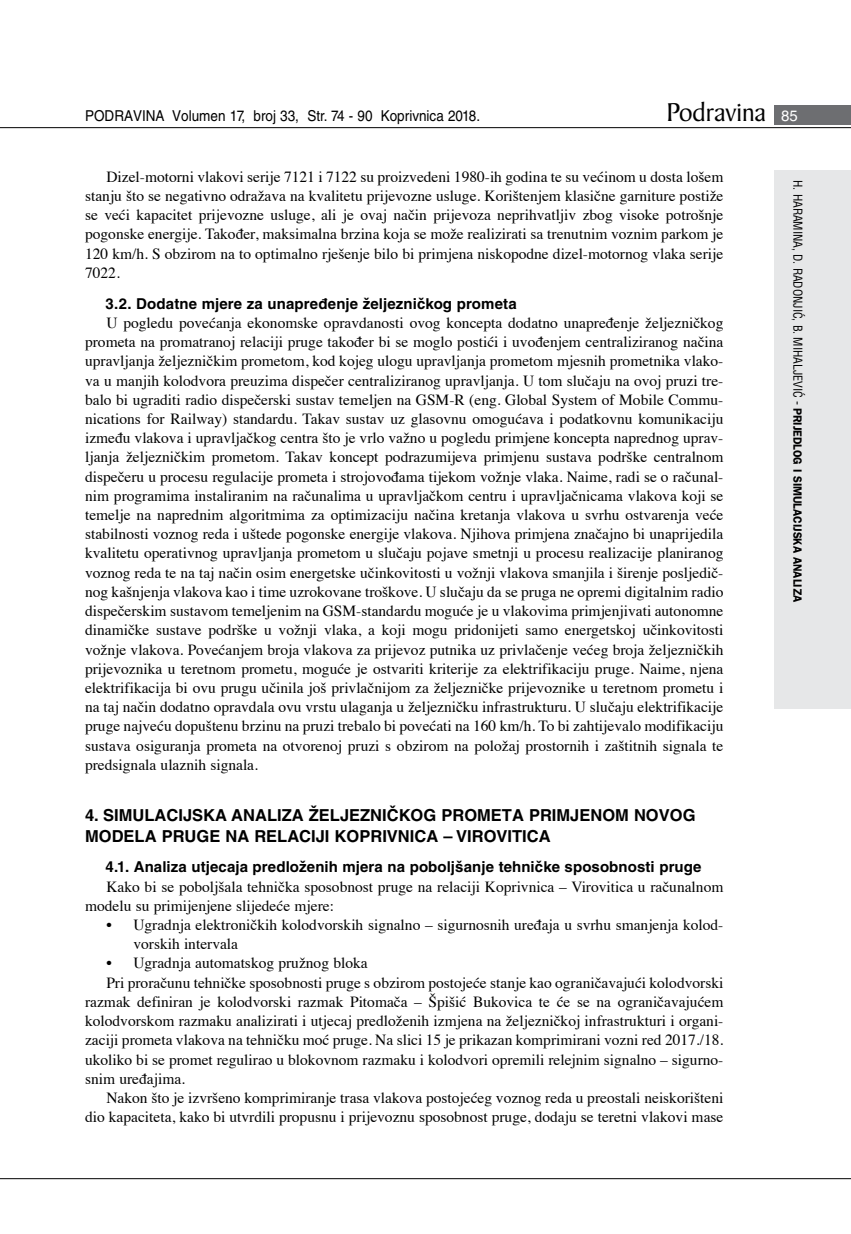
<style>
.page{position:relative;width:851px;height:1234px;background:#fff}
.page>*{position:absolute;margin:0;border:0;box-sizing:border-box;transform-origin:0 0}
.t1{font:27.6px "Baker Signet BT";color:#000}
.t2{font:700 16.5px/21px "Helvetica LT Skin 29";color:#000}
.t3{font:15.45px/19.2px "Times";color:#000;text-align:justify}
.t4{font:700 15px "Helvetica LT Skin 29";letter-spacing:.005em;color:#000}
.t5{font:15px "Helvetica LT Skin 29";color:#000;scale:.9 1}
.t6{font:condensed 12px "Helvetica LT Skin 29";letter-spacing:-.005em;color:#000}
.s1{font-family:"Helvetica LT Skin 29";font-size:15px;color:#fff}
.s2{font-family:"ITC Franklin Gothic Skin 29";font-weight:600;font-stretch:normal}
</style>
<div class="page">
<div style="left:774px;top:170px;width:76px;height:538px;background:#e6e7e8"></div>
<div style="left:774px;top:105px;width:76px;height:19px;background:#6d6e71"></div>
<hr style="left:0;top:127px;width:850px;height:1px;background:#000">
<hr style="left:0;top:1177px;width:850px;height:1px;background:#000">
<p class="t5" style="left:85px;top:107px;width:440px">PODRAVINA Volumen 17, broj 33, Str. 74 - 90 Koprivnica 2018.</p>
<h1 class="t1" style="left:666px;top:95px;width:133px">Podravina <span class="s1">85</span></h1>
<p class="t3" style="left:85px;top:166px;width:639px;text-indent:21px">Dizel-motorni vlakovi serije 7121 i 7122 su proizvedeni 1980-ih godina te su većinom u dosta lošem stanju što se negativno odražava na kvalitetu prijevozne usluge. Korištenjem klasične garniture postiže se veći kapacitet prijevozne usluge, ali je ovaj način prijevoza neprihvatljiv zbog visoke potrošnje pogonske energije. Također, maksimalna brzina koja se može realizirati sa trenutnim voznim parkom je 120 km/h. S obzirom na to optimalno rješenje bilo bi primjena niskopodne dizel-motornog vlaka serije 7022.</p>
<p class="t4" style="left:105px;top:294px;width:412px">3.2. Dodatne mjere za unapređenje željezničkog prometa</p>
<p class="t3" style="left:85px;top:312px;width:639px;text-indent:21px">U pogledu povećanja ekonomske opravdanosti ovog koncepta dodatno unapređenje željezničkog prometa na promatranoj relaciji pruge također bi se moglo postići i uvođenjem centraliziranog načina upravljanja željezničkim prometom, kod kojeg ulogu upravljanja prometom mjesnih prometnika vlako&shy;va u manjih kolodvora preuzima dispečer centraliziranog upravljanja. U tom slučaju na ovoj pruzi tre&shy;balo bi ugraditi radio dispečerski sustav temeljen na GSM-R (eng. Global System of Mobile Commu&shy;nications for Railway) standardu. Takav sustav uz glasovnu omogućava i podatkovnu komunikaciju između vlakova i upravljačkog centra što je vrlo važno u pogledu primjene koncepta naprednog uprav&shy;ljanja željezničkim prometom. Takav koncept podrazumijeva primjenu sustava podrške centralnom dispečeru u procesu regulacije prometa i strojovođama tijekom vožnje vlaka. Naime, radi se o računal&shy;nim programima instaliranim na računalima u upravljačkom centru i upravljačnicama vlakova koji se temelje na naprednim algoritmima za optimizaciju načina kretanja vlakova u svrhu ostvarenja veće stabilnosti voznog reda i uštede pogonske energije vlakova. Njihova primjena značajno bi unaprijedila kvalitetu operativnog upravljanja prometom u slučaju pojave smetnji u procesu realizacije planiranog voznog reda te na taj način osim energetske učinkovitosti u vožnji vlakova smanjila i širenje posljedič&shy;nog kašnjenja vlakova kao i time uzrokovane troškove. U slučaju da se pruga ne opremi digitalnim radio dispečerskim sustavom temeljenim na GSM-standardu moguće je u vlakovima primjenjivati autonomne dinamičke sustave podrške u vožnji vlaka, a koji mogu pridonijeti samo energetskoj učinkovitosti vožnje vlakova. Povećanjem broja vlakova za prijevoz putnika uz privlačenje većeg broja željezničkih prijevoznika u teretnom prometu, moguće je ostvariti kriterije za elektrifikaciju pruge. Naime, njena elektrifikacija bi ovu prugu učinila još privlačnijom za željezničke prijevoznike u teretnom prometu i na taj način dodatno opravdala ovu vrstu ulaganja u željezničku infrastrukturu. U slučaju elektrifikacije pruge najveću dopuštenu brzinu na pruzi trebalo bi povećati na 160 km/h. To bi zahtijevalo modifikaciju sustava osiguranja prometa na otvorenoj pruzi s obzirom na položaj prostornih i zaštitnih signala te predsignala ulaznih signala.</p>
<p class="t2" style="left:85px;top:803px;width:612px">4. SIMULACIJSKA ANALIZA ŽELJEZNIČKOG PROMETA PRIMJENOM NOVOG<br>MODELA PRUGE NA RELACIJI KOPRIVNICA – VIROVITICA</p>
<p class="t4" style="left:105px;top:857px;width:597px">4.1. Analiza utjecaja predloženih mjera na poboljšanje tehničke sposobnosti pruge</p>
<p class="t3" style="left:85px;top:875px;width:639px;text-indent:21px">Kako bi se poboljšala tehnička sposobnost pruge na relaciji Koprivnica – Virovitica u računalnom modelu su primijenjene slijedeće mjere:</p>
<p class="t3" style="left:133px;top:913px;width:591px;text-indent:-27px">• Ugradnja elektroničkih kolodvorskih signalno – sigurnosnih uređaja u svrhu smanjenja kolod&shy;vorskih intervala</p>
<p class="t3" style="left:106px;top:952px;width:263px">• Ugradnja automatskog pružnog bloka</p>
<p class="t3" style="left:106px;top:971px;width:618px">Pri proračunu tehničke sposobnosti pruge s obzirom postojeće stanje kao ograničavajući kolodvorski</p>
<p class="t3" style="left:85px;top:990px;width:639px">razmak definiran je kolodvorski razmak Pitomača – Špišić Bukovica te će se na ograničavajućem</p>
<p class="t3" style="left:85px;top:1009px;width:639px">kolodvorskom razmaku analizirati i utjecaj predloženih izmjena na željezničkoj infrastrukturi i organi-</p>
<p class="t3" style="left:85px;top:1028px;width:639px">zaciji prometa vlakova na tehničku moć pruge. Na slici 15 je prikazan komprimirani vozni red 2017./18.</p>
<p class="t3" style="left:85px;top:1048px;width:639px">ukoliko bi se promet regulirao u blokovnom razmaku i kolodvori opremili relejnim signalno – sigurno-</p>
<p class="t3" style="left:85px;top:1067px;width:101px">snim uređajima.</p>
<p class="t3" style="left:106px;top:1086px;width:618px">Nakon što je izvršeno komprimiranje trasa vlakova postojećeg voznog reda u preostali neiskorišteni</p>
<p class="t3" style="left:85px;top:1105px;width:639px">dio kapaciteta, kako bi utvrdili propusnu i prijevoznu sposobnost pruge, dodaju se teretni vlakovi mase</p>
<p class="t6" style="left:805px;top:180px;width:423px;rotate:90deg">H. HARAMINA, D. RADONJIĆ, B. MIHALJEVIĆ - <span class="s2">PRIJEDLOG I SIMULACIJSKA ANALIZA</span></p>
</div>
